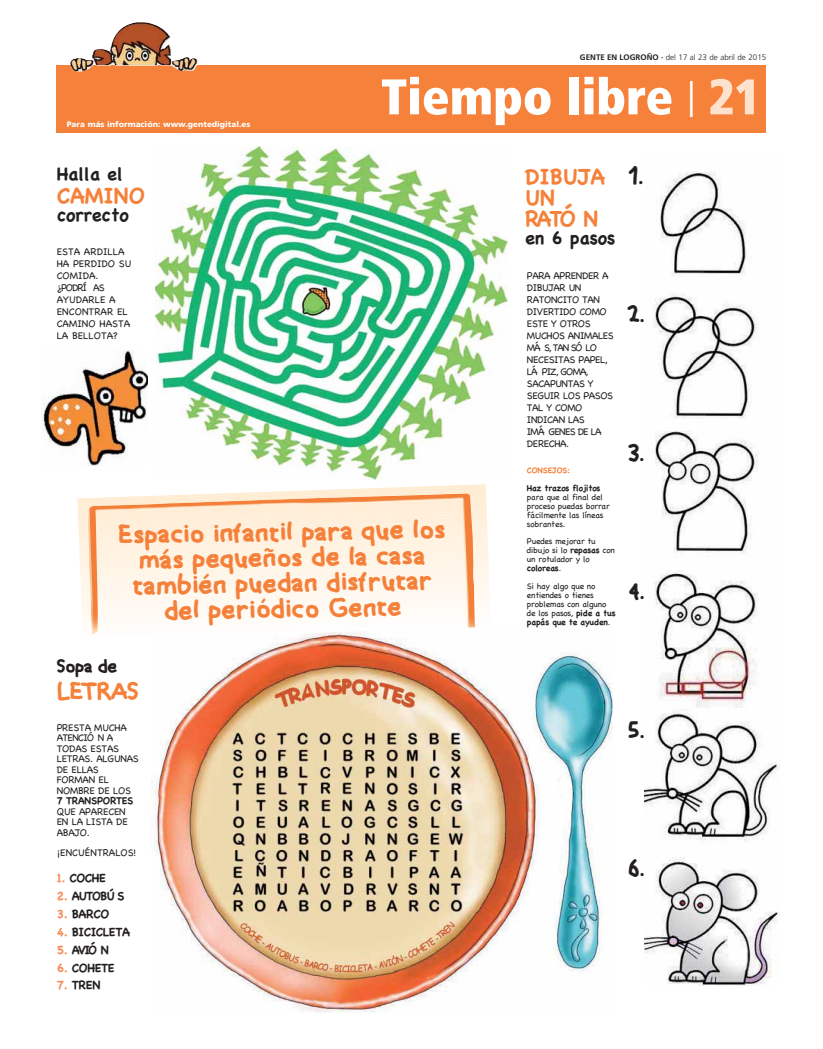
<style>
.page{position:relative;width:823px;height:1049px;background:#fff}
.page>*{position:absolute;margin:0;border:0;box-sizing:border-box;transform-origin:0 0}
.t1{font:900 condensed 50px "Frutiger";color:#fff}
.t2{font:26px/25.5px "Tim Kid";color:#f5803a;text-align:center}
.t3{font:24px "Tim Kid";letter-spacing:-.05em;color:#f5813a}
.t4{font:23.9px "Tim Kid";color:#231f20}
.t5{font:700 22px/21px "Chalkboard";color:#f5813a}
.t6{font:700 18px "Chalkboard";color:#231f20}
.t7{font:18px "Tim Kid";color:#231f20}
.t8{font:700 12px "Chalkboard";letter-spacing:-.03em;color:#231f20}
.t9{font:700 12px "Chalkboard";letter-spacing:-.08em;color:#231f20}
.t10{font:10px/12px "Chalkboard";letter-spacing:-.04em;color:#231f20}
.t11{font:10px/12px "Chalkboard";color:#231f20}
.t12{font:10px "Chalkboard";letter-spacing:-.005em;color:#231f20}
.t13{font:700 10px "Chalkboard";letter-spacing:-.025em;color:#231f20}
.t14{font:8.5px/9px "Chalkboard";letter-spacing:-.015em;color:#231f20}
.t15{font:700 8.5px "Chalkboard";letter-spacing:-.02em;color:#231f20}
.t16{font:900 8px "Frutiger";color:#fff}
.t17{font:300 8px "Frutiger";color:#231f20}
.t18{font:700 8px "Chalkboard";letter-spacing:-.01em;color:#f5813a}
.s1{font-weight:700}
.s2{font-weight:300;font-stretch:normal;font-size:36px}
.s3{color:#fee2ce}
.s4{color:#f68c59}
</style>
<div class="page">
<img style="left:155px;top:147px;width:352px;height:333px">
<div style="left:57px;top:66px;width:708px;height:67px;background:#f5813a"></div>
<img style="left:70px;top:22px;width:128px;height:50px">
<img style="left:152px;top:641px;width:460px;height:372px">
<img style="left:660px;top:171px;width:86px;height:103px">
<svg style="left:653px;top:293px;width:105px;height:139px"></svg>
<svg style="left:655px;top:432px;width:103px;height:121px"></svg>
<svg style="left:654px;top:571px;width:104px;height:137px"></svg>
<svg style="left:644px;top:710px;width:134px;height:131px"></svg>
<svg style="left:644px;top:857px;width:134px;height:129px"></svg>
<img style="left:41px;top:350px;width:106px;height:115px">
<svg style="left:77px;top:484px;width:413px;height:157px"></svg>
<img style="left:88px;top:493px;width:387px;height:141px">
<p class="t16" style="left:67px;top:121px;width:185px">Para más información: www.gentedigital.es</p>
<p class="t17" style="left:579px;top:54px;width:188px"><span class="s1">GENTE EN LOGROÑO ·</span> del 17 al 23 de abril de 2015</p>
<h1 class="t1" style="left:381px;top:77px;width:380px">Tiempo libre <span class="s2">|</span> <span class="s3">21</span></h1>
<h3 class="t6" style="left:57px;top:163px;width:68px">Halla el</h3>
<h3 class="t5" style="left:57px;top:185px;width:90px">CAMINO</h3>
<h3 class="t6" style="left:57px;top:204px;width:73px">correcto</h3>
<p class="t11" style="left:57px;top:247px;width:76px">ESTA ARDILLA<br>HA PERDIDO SU<br>COMIDA. ¿PODRÍAS<br>AYUDARLE A<br>ENCONTRAR EL<br>CAMINO HASTA<br>LA BELLOTA?</p>
<h2 class="t2" style="left:118px;top:521px;width:329px;rotate:-1deg">Espacio infantil para que los más pequeños de la casa también puedan disfrutar del periódico Gente</h2>
<h3 class="t7" style="left:57px;top:655px;width:62px">Sopa de</h3>
<h3 class="t3" style="left:57px;top:677px;width:84px">LETRAS</h3>
<p class="t10" style="left:57px;top:723px;width:83px;line-height:10.5px">PRESTA MUCHA<br>ATENCIÓN A<br>TODAS ESTAS<br>LETRAS. ALGUNAS<br>DE ELLAS<br>FORMAN EL<br>NOMBRE DE LOS</p>
<p class="t13" style="left:57px;top:795px;width:78px">7 TRANSPORTES</p>
<p class="t10" style="left:57px;top:807px;width:73px;line-height:10.5px">QUE APARECEN<br>EN LA LISTA DE<br>ABAJO.</p>
<p class="t12" style="left:57px;top:849px;width:81px">¡ENCUÉNTRALOS!</p>
<p class="t8" style="left:57px;top:871px;width:51px"><span class="s4">1.</span> COCHE</p>
<p class="t9" style="left:57px;top:889px;width:69px"><span class="s4">2.</span> AUTOBÚS</p>
<p class="t8" style="left:57px;top:907px;width:54px"><span class="s4">3.</span> BARCO</p>
<p class="t8" style="left:57px;top:925px;width:75px"><span class="s4">4.</span> BICICLETA</p>
<p class="t8" style="left:57px;top:943px;width:54px"><span class="s4">5.</span> AVIÓN</p>
<p class="t8" style="left:57px;top:960px;width:59px"><span class="s4">6.</span> COHETE</p>
<p class="t8" style="left:57px;top:978px;width:45px"><span class="s4">7.</span> TREN</p>
<h3 class="t5" style="left:524px;top:166px;width:81px">DIBUJA<br>UN<br>RATÓN</h3>
<h3 class="t6" style="left:524px;top:227px;width:92px">en 6 pasos</h3>
<p class="t10" style="left:526px;top:271px;width:88px">PARA APRENDER A<br>DIBUJAR UN<br>RATONCITO TAN<br>DIVERTIDO COMO<br>ESTE Y OTROS<br>MUCHOS ANIMALES<br>MÁS, TAN SÓLO<br>NECESITAS PAPEL,<br>LÁPIZ, GOMA,<br>SACAPUNTAS Y<br>SEGUIR LOS PASOS<br>TAL Y COMO<br>INDICAN LAS<br>IMÁGENES DE LA<br>DERECHA.</p>
<p class="t18" style="left:526px;top:465px;width:44px">CONSEJOS:</p>
<p class="t15" style="left:526px;top:483px;width:75px">Haz trazos flojitos</p>
<p class="t14" style="left:526px;top:493px;width:84px">para que al final del proceso puedas borrar fácilmente las líneas sobrantes.</p>
<p class="t14" style="left:526px;top:538px;width:89px">Puedes mejorar tu dibujo si lo <span class="s1">repasas</span> con un rotulador y lo <span class="s1">coloreas</span>.</p>
<p class="t14" style="left:526px;top:582px;width:90px">Si hay algo que no entiendes o tienes problemas con alguno de los pasos, <span class="s1">pide a tus papás que te ayuden</span>.</p>
<h3 class="t4" style="left:629px;top:162px;width:15px">1.</h3>
<h3 class="t4" style="left:627px;top:300px;width:18px">2.</h3>
<h3 class="t4" style="left:628px;top:439px;width:18px">3.</h3>
<h3 class="t4" style="left:627px;top:577px;width:18px">4.</h3>
<h3 class="t4" style="left:628px;top:716px;width:18px">5.</h3>
<h3 class="t4" style="left:628px;top:854px;width:18px">6.</h3>
</div>
